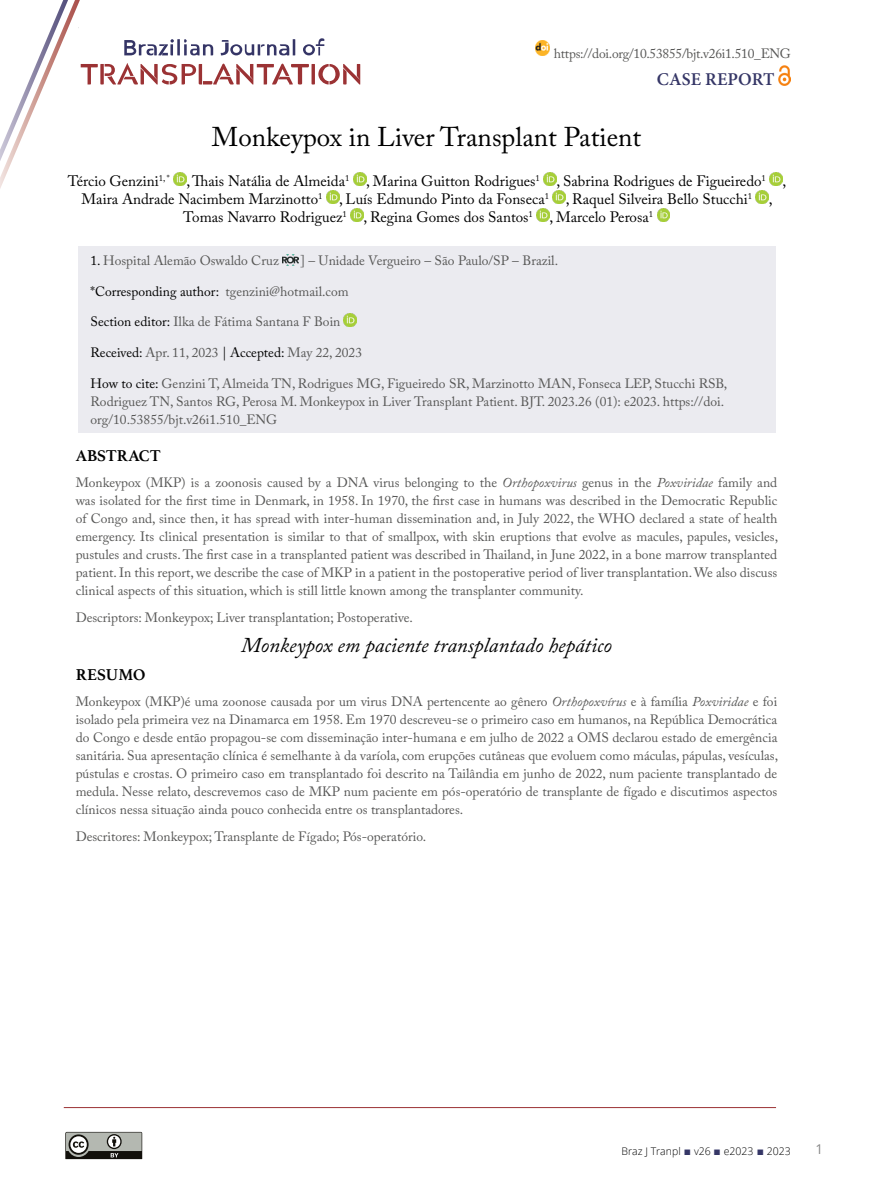
<style>
.page{position:relative;width:893px;height:1191px;background:#fff}
.page>*{position:absolute;margin:0;border:0;box-sizing:border-box;transform-origin:0 0}
.t1{font:27px "Adobe Caslon Pro";color:#000}
.t2{font:italic 21px "Adobe Caslon Pro";color:#000}
.t3{font:600 18px "Minion Pro";letter-spacing:.005em;color:#353666}
.t4{font:700 16.5px "Athelas";color:#000}
.t5{font:15px "Adobe Caslon Pro";color:#000}
.t6{font:13.5px/18px "Adobe Caslon Pro";color:#575756;text-align:justify}
.t7{font:13.5px "Adobe Caslon Pro";letter-spacing:-.02em;color:#575756}
.t8{font:13.5px "Adobe Caslon Pro";color:#000}
.t9{font:13.5px "Open Sans";color:#878787}
.t10{font:300 10.5px "Open Sans";color:#000}
.s1{color:#000}
.s2{color:#575756}
.s3{font-style:italic}
.s4{font-family:"Times New Roman";font-weight:400;font-size:12px;color:#353666}
</style>
<div class="page">
<svg style="left:756px;top:173px;width:26px;height:31px"></svg>
<svg style="left:537px;top:173px;width:29px;height:49px"></svg>
<svg style="left:657px;top:209px;width:13px;height:13px"></svg>
<div style="left:78px;top:246px;width:697px;height:186px;background:#ebebf0"></div>
<img style="left:282px;top:254px;width:17px;height:12px">
<svg style="left:344px;top:314px;width:13px;height:12px"></svg>
<svg style="left:0;top:0;width:366px;height:222px"></svg>
<img style="left:535px;top:41px;width:15px;height:14px">
<img style="left:778px;top:66px;width:12px;height:19px">
<hr style="left:64px;top:1107px;width:712px;height:1px;background:#9b3134">
<svg style="left:65px;top:1131px;width:78px;height:28px;background:#858681"></svg>
<p class="t7" style="left:554px;top:46px;width:239px">https://doi.org/10.53855/bjt.v26i1.510_ENG</p>
<h3 class="t3" style="left:657px;top:67px;width:119px">CASE REPORT</h3>
<h1 class="t1" style="left:212px;top:121px;width:431px">Monkeypox in Liver Transplant Patient</h1>
<p class="t5" style="left:68px;top:172px;width:720px">Tércio Genzini<sup>1,</sup> <sup>*</sup> , Thais Natália de Almeida<sup>1</sup> , Marina Guitton Rodrigues<sup>1</sup> , Sabrina Rodrigues de Figueiredo<sup>1</sup> ,</p>
<p class="t5" style="left:82px;top:190px;width:692px">Maira Andrade Nacimbem Marzinotto<sup>1</sup> , Luís Edmundo Pinto da Fonseca<sup>1</sup> , Raquel Silveira Bello Stucchi<sup>1</sup> ,</p>
<p class="t5" style="left:183px;top:208px;width:471px">Tomas Navarro Rodriguez<sup>1</sup> , Regina Gomes dos Santos<sup>1</sup> , Marcelo Perosa<sup>1</sup></p>
<p class="t6" style="left:91px;top:251px;width:190px"><span class="s1">1.</span> Hospital Alemão Oswaldo Cruz</p>
<p class="t6" style="left:300px;top:251px;width:259px">] – Unidade Vergueiro – São Paulo/SP – Brazil.</p>
<p class="t8" style="left:91px;top:283px;width:260px">*Corresponding author: <span class="s2">tgenzini@hotmail.com</span></p>
<p class="t6" style="left:91px;top:313px;width:251px"><span class="s1">Section editor:</span> Ilka de Fátima Santana F Boin</p>
<p class="t6" style="left:91px;top:343px;width:273px"><span class="s1">Received:</span> Apr. 11, 2023 <span class="s1">| Accepted:</span> May 22, 2023</p>
<p class="t6" style="left:91px;top:374px;width:638px;text-align:left"><span class="s1">How to cite:</span> Genzini T, Almeida TN, Rodrigues MG, Figueiredo SR, Marzinotto MAN, Fonseca LEP, Stucchi RSB,<br>Rodriguez TN, Santos RG, Perosa M. Monkeypox in Liver Transplant Patient. BJT. 2023.26 (01): e2023. https://doi. org/10.53855/bjt.v26i1.510_ENG</p>
<p class="t4" style="left:76px;top:442px;width:87px">ABSTRACT</p>
<p class="t6" style="left:76px;top:473px;width:704px">Monkeypox (MKP) is a zoonosis caused by a DNA virus belonging to the <span class="s3">Orthopoxvirus</span> genus in the <span class="s3">Poxviridae</span> family and was isolated for the first time in Denmark, in 1958. In 1970, the first case in humans was described in the Democratic Republic of Congo and, since then, it has spread with inter-human dissemination and, in July 2022, the WHO declared a state of health emergency. Its clinical presentation is similar to that of smallpox, with skin eruptions that evolve as macules, papules, vesicles, pustules and crusts. The first case in a transplanted patient was described in Thailand, in June 2022, in a bone marrow transplanted patient. In this report, we describe the case of MKP in a patient in the postoperative period of liver transplantation. We also discuss clinical aspects of this situation, which is still little known among the transplanter community.</p>
<p class="t6" style="left:76px;top:608px;width:339px">Descriptors: Monkeypox; Liver transplantation; Postoperative.</p>
<h2 class="t2" style="left:241px;top:632px;width:372px">Monkeypox em paciente transplantado hepático</h2>
<p class="t4" style="left:76px;top:661px;width:71px">RESUMO</p>
<p class="t6" style="left:76px;top:692px;width:704px">Monkeypox (MKP)é uma zoonose causada por um virus DNA pertencente ao gênero <span class="s3">Orthopoxvírus</span> e à família <span class="s3">Poxviridae</span> e foi isolado pela primeira vez na Dinamarca em 1958. Em 1970 descreveu-se o primeiro caso em humanos, na República Democrática do Congo e desde então propagou-se com disseminação inter-humana e em julho de 2022 a OMS declarou estado de emergência sanitária. Sua apresentação clínica é semelhante à da varíola, com erupções cutâneas que evoluem como máculas, pápulas, vesículas, pústulas e crostas. O primeiro caso em transplantado foi descrito na Tailândia em junho de 2022, num paciente transplantado de medula. Nesse relato, descrevemos caso de MKP num paciente em pós-operatório de transplante de fígado e discutimos aspectos clínicos nessa situação ainda pouco conhecida entre os transplantadores.</p>
<p class="t6" style="left:76px;top:827px;width:352px">Descritores: Monkeypox; Transplante de Fígado; Pós-operatório.</p>
<p class="t10" style="left:622px;top:1144px;width:171px">Braz J Tranpl <span class="s4">■</span> v26 <span class="s4">■</span> e2023 <span class="s4">■</span> 2023</p>
<p class="t9" style="left:816px;top:1139px;width:9px">1</p>
</div>
